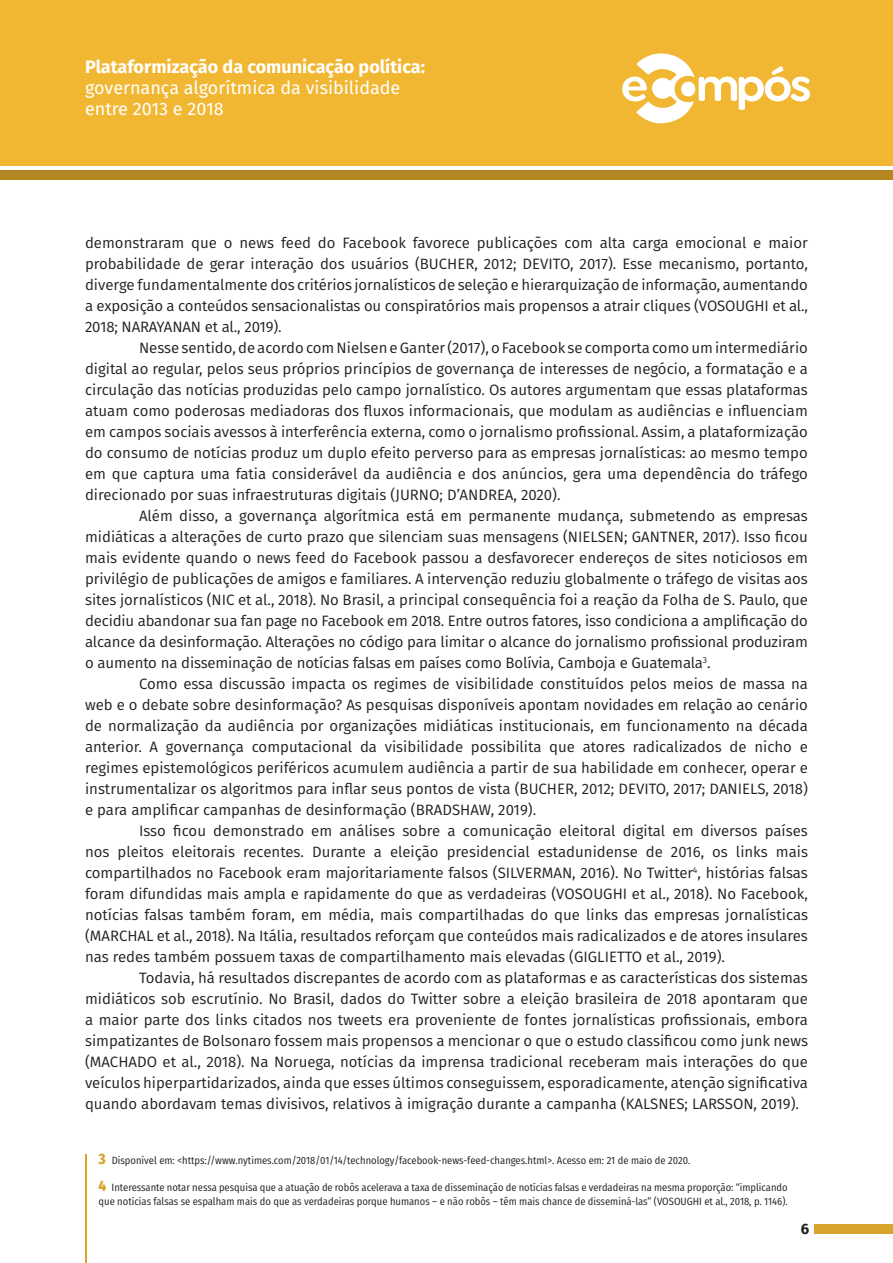
<style>
.page{position:relative;width:893px;height:1263px;background:#fff}
.page>*{position:absolute;margin:0;border:0;box-sizing:border-box;transform-origin:0 0}
.t1{font:18px/21px "Fira Sans";color:#fff}
.t2{font:700 18px "Fira Sans";color:#fff}
.t3{font:15px/21px "Fira Sans";color:#231f20;text-align:justify}
.t4{font:700 15px "Fira Sans";color:#231f20}
.Rodapé{font:10.5px/13.5px "Fira Sans Condensed";color:#231f20}
.s1{font-weight:800;font-size:15px;color:#d9a42c}
</style>
<div class="page">
<div style="left:0;top:0;width:893px;height:166px;background:#f2b732"></div>
<div style="left:0;top:170px;width:893px;height:10px;background:#b48723"></div>
<div style="left:814px;top:1224px;width:79px;height:9px;background:#d9a42c"></div>
<svg style="left:622px;top:53px;width:188px;height:71px"></svg>
<hr style="left:85px;top:1154px;width:1px;height:109px;background:#d9a42c">
<p class="t2" style="left:85px;top:52px;width:341px">Plataformização da comunicação política:</p>
<p class="t1" style="left:85px;top:77px;width:317px">governança algorítmica da visibilidade entre 2013 e 2018</p>
<p class="t3" style="left:85px;top:232px;width:724px">demonstraram que o news feed do Facebook favorece publicações com alta carga emocional e maior probabilidade de gerar interação dos usuários (BUCHER, 2012; DEVITO, 2017). Esse mecanismo, portanto, diverge fundamentalmente dos critérios jornalísticos de seleção e hierarquização de informação, aumentando a exposição a conteúdos sensacionalistas ou conspiratórios mais propensos a atrair cliques (VOSOUGHI et al., 2018; NARAYANAN et al., 2019).</p>
<p class="t3" style="left:85px;top:337px;width:724px;text-indent:54px">Nesse sentido, de acordo com Nielsen e Ganter (2017), o Facebook se comporta como um intermediário digital ao regular, pelos seus próprios princípios de governança de interesses de negócio, a formatação e a circulação das notícias produzidas pelo campo jornalístico. Os autores argumentam que essas plataformas atuam como poderosas mediadoras dos fluxos informacionais, que modulam as audiências e influenciam em campos sociais avessos à interferência externa, como o jornalismo profissional. Assim, a plataformização do consumo de notícias produz um duplo efeito perverso para as empresas jornalísticas: ao mesmo tempo em que captura uma fatia considerável da audiência e dos anúncios, gera uma dependência do tráfego direcionado por suas infraestruturas digitais (JURNO; D’ANDREA, 2020).</p>
<p class="t3" style="left:85px;top:505px;width:724px;text-indent:54px">Além disso, a governança algorítmica está em permanente mudança, submetendo as empresas midiáticas a alterações de curto prazo que silenciam suas mensagens (NIELSEN; GANTNER, 2017). Isso ficou mais evidente quando o news feed do Facebook passou a desfavorecer endereços de sites noticiosos em privilégio de publicações de amigos e familiares. A intervenção reduziu globalmente o tráfego de visitas aos sites jornalísticos (NIC et al., 2018). No Brasil, a principal consequência foi a reação da Folha de S. Paulo, que decidiu abandonar sua fan page no Facebook em 2018. Entre outros fatores, isso condiciona a amplificação do alcance da desinformação. Alterações no código para limitar o alcance do jornalismo profissional produziram o aumento na disseminação de notícias falsas em países como Bolívia, Camboja e Guatemala<sup>3</sup>.</p>
<p class="t3" style="left:85px;top:673px;width:724px;text-indent:54px">Como essa discussão impacta os regimes de visibilidade constituídos pelos meios de massa na web e o debate sobre desinformação? As pesquisas disponíveis apontam novidades em relação ao cenário de normalização da audiência por organizações midiáticas institucionais, em funcionamento na década anterior. A governança computacional da visibilidade possibilita que atores radicalizados de nicho e regimes epistemológicos periféricos acumulem audiência a partir de sua habilidade em conhecer, operar e instrumentalizar os algoritmos para inflar seus pontos de vista (BUCHER, 2012; DEVITO, 2017; DANIELS, 2018) e para amplificar campanhas de desinformação (BRADSHAW, 2019).</p>
<p class="t3" style="left:85px;top:820px;width:724px;text-indent:54px">Isso ficou demonstrado em análises sobre a comunicação eleitoral digital em diversos países nos pleitos eleitorais recentes. Durante a eleição presidencial estadunidense de 2016, os links mais compartilhados no Facebook eram majoritariamente falsos (SILVERMAN, 2016). No Twitter<sup>4</sup>, histórias falsas foram difundidas mais ampla e rapidamente do que as verdadeiras (VOSOUGHI et al., 2018). No Facebook, notícias falsas também foram, em média, mais compartilhadas do que links das empresas jornalísticas (MARCHAL et al., 2018). Na Itália, resultados reforçam que conteúdos mais radicalizados e de atores insulares nas redes também possuem taxas de compartilhamento mais elevadas (GIGLIETTO et al., 2019).</p>
<p class="t3" style="left:85px;top:967px;width:724px;text-indent:54px">Todavia, há resultados discrepantes de acordo com as plataformas e as características dos sistemas midiáticos sob escrutínio. No Brasil, dados do Twitter sobre a eleição brasileira de 2018 apontaram que a maior parte dos links citados nos tweets era proveniente de fontes jornalísticas profissionais, embora simpatizantes de Bolsonaro fossem mais propensos a mencionar o que o estudo classificou como junk news (MACHADO et al., 2018). Na Noruega, notícias da imprensa tradicional receberam mais interações do que veículos hiperpartidarizados, ainda que esses últimos conseguissem, esporadicamente, atenção significativa quando abordavam temas divisivos, relativos à imigração durante a campanha (KALSNES; LARSSON, 2019).</p>
<p class="Rodapé" style="left:99px;top:1154px;width:593px"><span class="s1">3</span> Disponível em: &lt;https://www.nytimes.com/2018/01/14/technology/facebook-news-feed-changes.html&gt;. Acesso em: 21 de maio de 2020.</p>
<p class="Rodapé" style="left:99px;top:1181px;width:691px"><span class="s1">4</span> Interessante notar nessa pesquisa que a atuação de robôs acelerava a taxa de disseminação de notícias falsas e verdadeiras na mesma proporção: “implicando que notícias falsas se espalham mais do que as verdadeiras porque humanos – e não robôs – têm mais chance de disseminá-las” (VOSOUGHI et al., 2018, p. 1146).</p>
<p class="t4" style="left:801px;top:1216px;width:10px">6</p>
</div>
